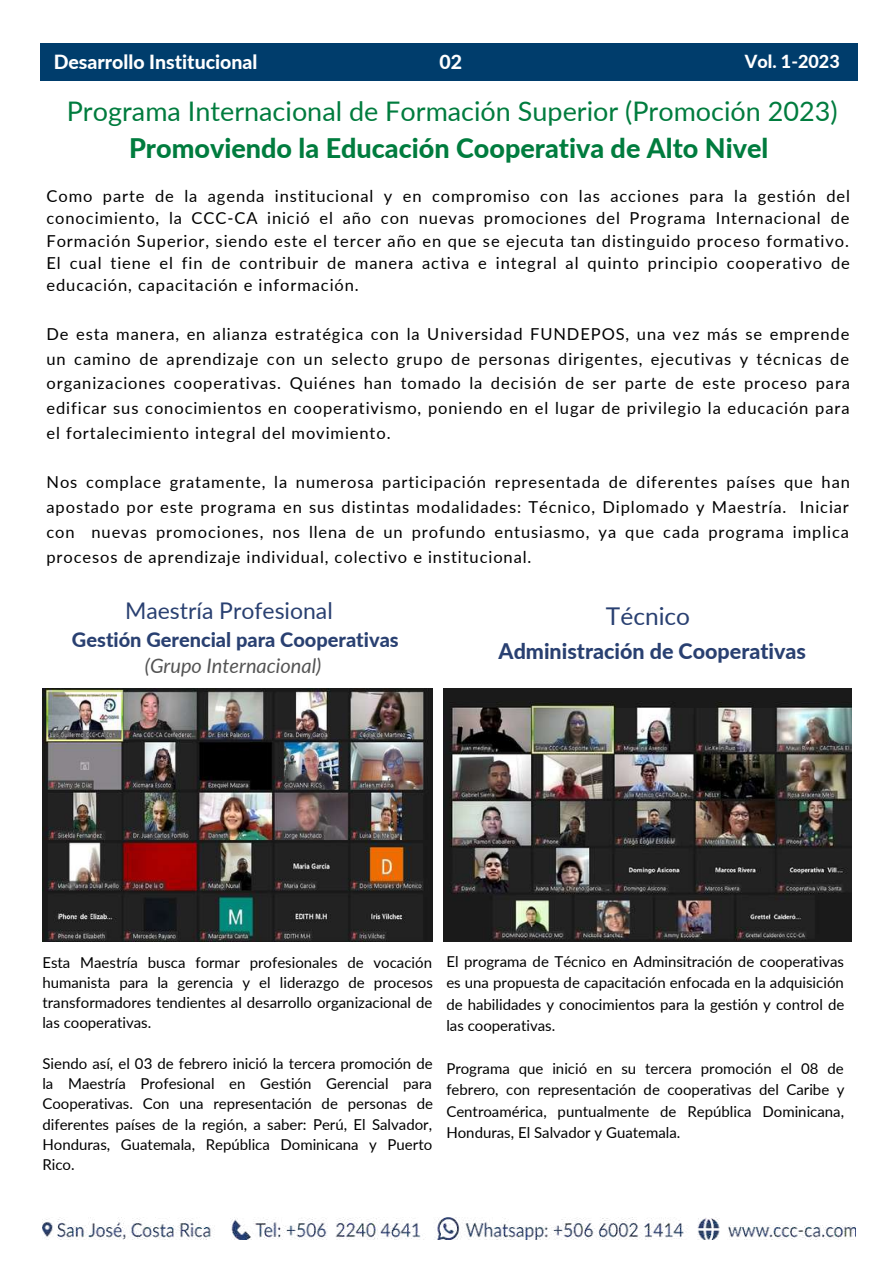
<style>
.page{position:relative;width:893px;height:1264px;background:#fff}
.page>*{position:absolute;margin:0;border:0;box-sizing:border-box;transform-origin:0 0}
.t1{font:27px "Lato";color:#007c3e}
.t2{font:800 27px "Lato";color:#007c3e}
.t3{font:24.45px "Lato";color:#294071}
.t4{font:22.95px "Lato";color:#294071}
.t5{font:800 21.45px "Lato";color:#294071}
.t6{font:800 19.95px "Lato";color:#294071}
.t7{font:italic 19.95px "Lato";color:#545454}
.t8{font:800 19.5px "Lato";color:#fff}
.t9{font:800 18px "Lato";color:#fff}
.t10{font:16.5px/24.8px "Lato";letter-spacing:.055em;color:#000;text-align:justify}
.t11{font:15px/20.2px "Lato";color:#000;text-align:justify}
</style>
<div class="page">
<img style="left:42px;top:1217px;width:813px;height:22px">
<img style="left:42px;top:688px;width:390px;height:253px">
<img style="left:443px;top:688px;width:408px;height:253px">
<div style="left:40px;top:43px;width:817px;height:37px;background:#003d6c"></div>
<p class="t8" style="left:54px;top:50px;width:205px">Desarrollo Institucional</p>
<p class="t8" style="left:439px;top:50px;width:24px">02</p>
<p class="t9" style="left:744px;top:50px;width:97px">Vol. 1-2023</p>
<h1 class="t1" style="left:67px;top:94px;width:772px">Programa Internacional de Formación Superior (Promoción 2023)</h1>
<h1 class="t2" style="left:129px;top:131px;width:640px">Promoviendo la Educación Cooperativa de Alto Nivel</h1>
<p class="t10" style="left:46px;top:184px;width:805px;line-height:22.5px">Como parte de la agenda institucional y en compromiso con las acciones para la gestión del conocimiento, la CCC-CA inició el año con nuevas promociones del Programa Internacional de Formación Superior, siendo este el tercer año en que se ejecuta tan distinguido proceso formativo.<br>El cual tiene el fin de contribuir de manera activa e integral al quinto principio cooperativo de educación, capacitación e información.</p>
<p class="t10" style="left:46px;top:321px;width:805px">De esta manera, en alianza estratégica con la Universidad FUNDEPOS, una vez más se emprende un camino de aprendizaje con un selecto grupo de personas dirigentes, ejecutivas y técnicas de organizaciones cooperativas. Quiénes han tomado la decisión de ser parte de este proceso para edificar sus conocimientos en cooperativismo, poniendo en el lugar de privilegio la educación para el fortalecimiento integral del movimiento.</p>
<p class="t10" style="left:46px;top:469px;width:805px">Nos complace gratamente, la numerosa participación representada de diferentes países que han apostado por este programa en sus distintas modalidades: Técnico, Diplomado y Maestría. Iniciar con nuevas promociones, nos llena de un profundo entusiasmo, ya que cada programa implica procesos de aprendizaje individual, colectivo e institucional.</p>
<h3 class="t4" style="left:125px;top:596px;width:209px">Maestría Profesional</h3>
<p class="t6" style="left:72px;top:627px;width:328px">Gestión Gerencial para Cooperativas</p>
<p class="t7" style="left:145px;top:653px;width:178px">(Grupo Internacional)</p>
<h2 class="t3" style="left:606px;top:601px;width:86px">Técnico</h2>
<h3 class="t5" style="left:498px;top:637px;width:309px">Administración de Cooperativas</h3>
<p class="t11" style="left:42px;top:951px;width:392px">Esta Maestría busca formar profesionales de vocación humanista para la gerencia y el liderazgo de procesos transformadores tendientes al desarrollo organizacional de las cooperativas.</p>
<p class="t11" style="left:42px;top:1052px;width:392px">Siendo así, el 03 de febrero inició la tercera promoción de la Maestría Profesional en Gestión Gerencial para Cooperativas. Con una representación de personas de diferentes países de la región, a saber: Perú, El Salvador, Honduras, Guatemala, República Dominicana y Puerto Rico.</p>
<p class="t11" style="left:446px;top:950px;width:399px;line-height:21.3px">El programa de Técnico en Adminsitración de cooperativas es una propuesta de capacitación enfocada en la adquisición de habilidades y conocimientos para la gestión y control de las cooperativas.</p>
<p class="t11" style="left:446px;top:1057px;width:399px;line-height:21.3px">Programa que inició en su tercera promoción el 08 de febrero, con representación de cooperativas del Caribe y Centroamérica, puntualmente de República Dominicana, Honduras, El Salvador y Guatemala.</p>
</div>
